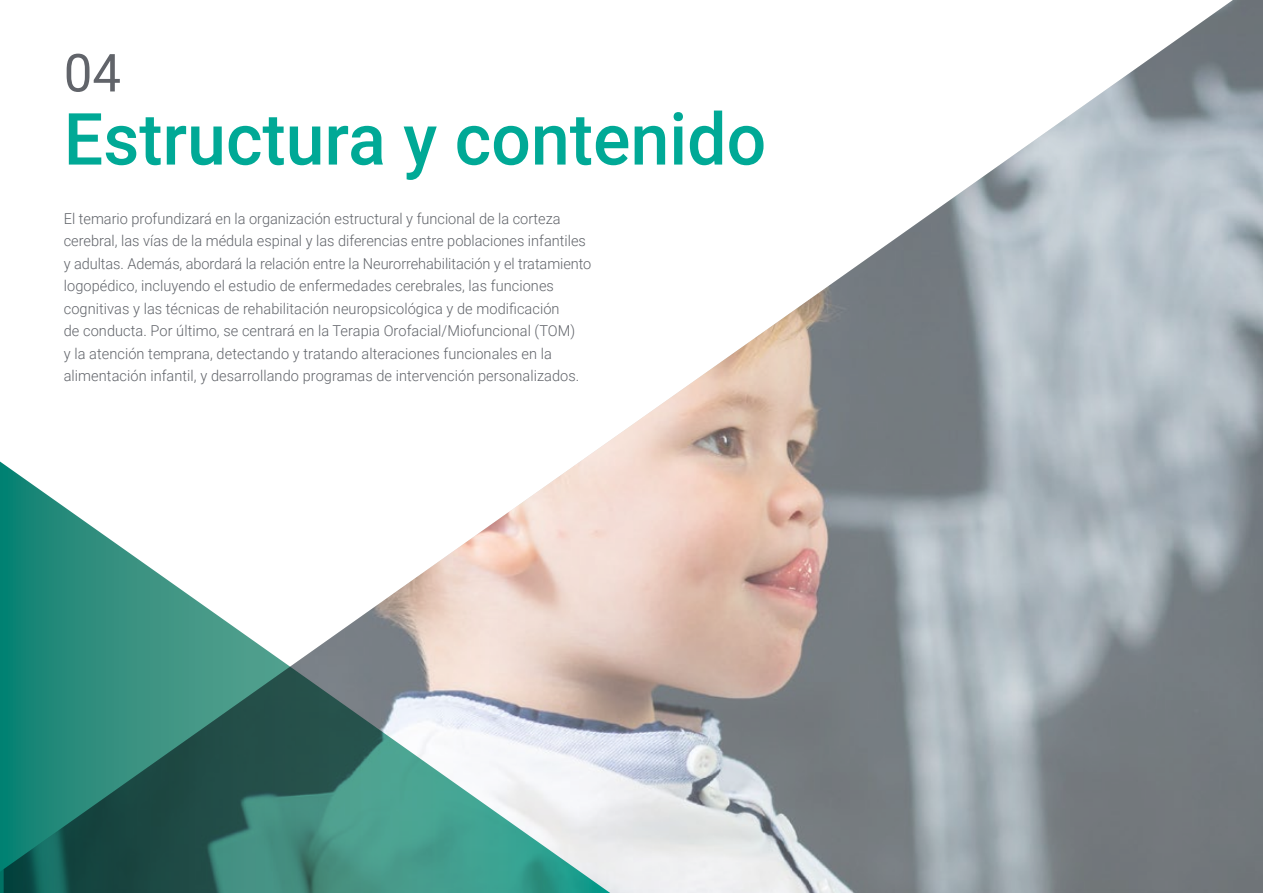
<style>
.page{position:relative;width:1263px;height:893px;background:#fff}
.page>*{position:absolute;margin:0;border:0;box-sizing:border-box;transform-origin:0 0}
.t1{font:500 72px "Roboto";color:#00a996}
.t2{font:52.5px "Roboto";color:#61646a}
.t3{font:300 15px/22.5px "Roboto";letter-spacing:.005em;color:#61646a}
</style>
<div class="page">
<img style="left:602px;top:0;width:661px;height:893px">
<svg style="left:0;top:446px;width:640px;height:447px"></svg>
<h2 class="t2" style="left:64px;top:36px;width:59px">04</h2>
<h1 class="t1" style="left:64px;top:89px;width:704px">Estructura y contenido</h1>
<p class="t3" style="left:64px;top:207px;width:529px">El temario profundizará en la organización estructural y funcional de la corteza cerebral, las vías de la médula espinal y las diferencias entre poblaciones infantiles y adultas. Además, abordará la relación entre la Neurorrehabilitación y el tratamiento logopédico, incluyendo el estudio de enfermedades cerebrales, las funciones cognitivas y las técnicas de rehabilitación neuropsicológica y de modificación<br>de conducta. Por último, se centrará en la Terapia Orofacial/Miofuncional (TOM)<br>y la atención temprana, detectando y tratando alteraciones funcionales en la alimentación infantil, y desarrollando programas de intervención personalizados.</p>
</div>
